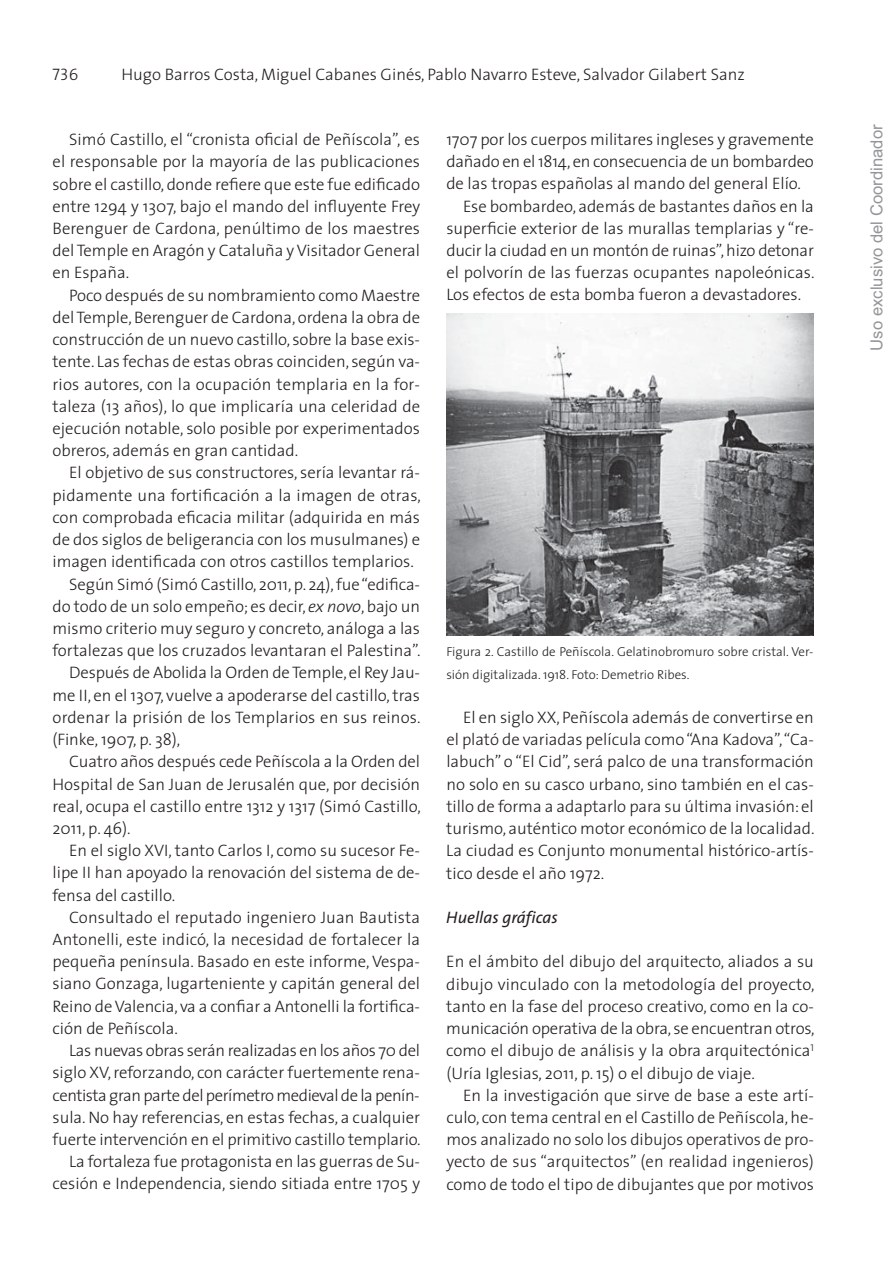
<style>
.page{position:relative;width:893px;height:1263px;background:#fff}
.page>*{position:absolute;margin:0;border:0;box-sizing:border-box;transform-origin:0 0}
.t1{font:300 16.65px/22.2px "The Sans";color:#231f20;text-align:justify}
.t2{font:300 16.65px "The Sans";letter-spacing:-.025em;color:#231f20}
.t3{font:300 16.65px "The Sans";letter-spacing:-.02em;color:#231f20}
.t4{font:16.65px "Arial";color:#939598}
.t5{font:italic 16.65px "The Sans";color:#231f20}
.t6{font:16.65px "The Sans Light Caps";color:#231f20}
.t7{font:300 12.9px/22.2px "The Sans";color:#231f20}
.s1{font-style:italic}
</style>
<div class="page">
<img style="left:446px;top:314px;width:368px;height:321px">
<p class="t6" style="left:53px;top:61px;width:27px">736</p>
<p class="t1" style="left:121px;top:65px;width:625px">Hugo Barros Costa, Miguel Cabanes Ginés, Pablo Navarro Esteve, Salvador Gilabert Sanz</p>
<p class="t1" style="left:53px;top:130px;width:369px;text-indent:17px">Simó Castillo, el “cronista oficial de Peñíscola”, es el responsable por la mayoría de las publicaciones sobre el castillo, donde refiere que este fue edificado entre 1294 y 1307, bajo el mando del influyente Frey Berenguer de Cardona, penúltimo de los maestres del Temple en Aragón y Cataluña y Visitador General en España.</p>
<p class="t1" style="left:53px;top:286px;width:369px;text-indent:17px">Poco después de su nombramiento como Maestre del Temple, Berenguer de Cardona, ordena la obra de construcción de un nuevo castillo, sobre la base exis&shy;tente. Las fechas de estas obras coinciden, según va&shy;rios autores, con la ocupación templaria en la for - taleza (13 años), lo que implicaría una celeridad de ejecución notable, solo posible por experimentados obreros, además en gran cantidad.</p>
<p class="t1" style="left:69px;top:463px;width:352px">El objetivo de sus constructores, sería levantar rá-</p>
<p class="t1" style="left:53px;top:486px;width:370px">pidamente una fortificación a la imagen de otras,</p>
<p class="t1" style="left:53px;top:508px;width:369px">con comprobada eficacia militar (adquirida en más</p>
<p class="t1" style="left:53px;top:530px;width:369px">de dos siglos de beligerancia con los musulmanes) e</p>
<p class="t1" style="left:53px;top:552px;width:363px">imagen identificada con otros castillos templarios.</p>
<p class="t1" style="left:69px;top:575px;width:352px">Según Simó (Simó Castillo, 2011, p. 24), fue “edifica -</p>
<p class="t1" style="left:53px;top:597px;width:369px">do todo de un solo empeño; es decir, <span class="s1">ex novo</span>, bajo un</p>
<p class="t1" style="left:53px;top:619px;width:369px">mismo criterio muy seguro y concreto, análoga a las</p>
<p class="t1" style="left:53px;top:641px;width:370px">fortalezas que los cruzados levantaran el Palestina”.</p>
<p class="t1" style="left:69px;top:663px;width:352px">Después de Abolida la Orden de Temple, el Rey Jau -</p>
<p class="t1" style="left:53px;top:686px;width:369px">me II, en el 1307, vuelve a apoderarse del castillo, tras</p>
<p class="t1" style="left:53px;top:708px;width:370px">ordenar la prisión de los Templarios en sus reinos.</p>
<p class="t1" style="left:53px;top:730px;width:129px">(Finke, 1907, p. 38),</p>
<p class="t1" style="left:69px;top:752px;width:352px">Cuatro años después cede Peñíscola a la Orden del</p>
<p class="t1" style="left:53px;top:775px;width:369px">Hospital de San Juan de Jerusalén que, por decisión</p>
<p class="t1" style="left:53px;top:797px;width:370px">real, ocupa el castillo entre 1312 y 1317 (Simó Castillo,</p>
<p class="t1" style="left:53px;top:819px;width:80px">2011, p. 46).</p>
<p class="t1" style="left:69px;top:841px;width:352px">En el siglo XVI, tanto Carlos I, como su sucesor Fe-</p>
<p class="t1" style="left:53px;top:863px;width:369px">lipe II han apoyado la renovación del sistema de de-</p>
<p class="t1" style="left:53px;top:886px;width:124px">fensa del castillo.</p>
<p class="t1" style="left:69px;top:908px;width:352px">Consultado el reputado ingeniero Juan Bautista</p>
<p class="t1" style="left:53px;top:930px;width:369px">Antonelli, este indicó, la necesidad de fortalecer la</p>
<p class="t1" style="left:52px;top:952px;width:369px">pequeña península. Basado en este informe, Vespa-</p>
<p class="t1" style="left:52px;top:975px;width:369px">siano Gonzaga, lugarteniente y capitán general del</p>
<p class="t1" style="left:52px;top:997px;width:369px">Rei no de Valencia, va a confiar a Antonelli la fortifica -</p>
<p class="t1" style="left:52px;top:1019px;width:127px">ción de Peñíscola.</p>
<p class="t3" style="left:69px;top:1044px;width:352px">Las nuevas obras serán realizadas en los años 70 del</p>
<p class="t1" style="left:52px;top:1063px;width:369px">siglo XV, reforzando, con carácter fuertemente rena-</p>
<p class="t2" style="left:52px;top:1088px;width:369px">centista gran parte del perímetro medieval de la penín -</p>
<p class="t1" style="left:53px;top:1108px;width:369px">sula. No hay referencias, en estas fechas, a cualquier</p>
<p class="t1" style="left:53px;top:1130px;width:370px">fuerte intervención en el primitivo castillo templario.</p>
<p class="t1" style="left:69px;top:1152px;width:352px">La fortaleza fue protagonista en las guerras de Su-</p>
<p class="t1" style="left:53px;top:1174px;width:369px">cesión e Independencia, siendo sitiada entre 1705 y</p>
<p class="t1" style="left:446px;top:130px;width:369px">1707 por los cuerpos militares ingleses y gravemente</p>
<p class="t1" style="left:446px;top:152px;width:369px">dañado en el 1814, en consecuencia de un bombardeo</p>
<p class="t1" style="left:446px;top:174px;width:356px">de las tropas españolas al mando del general Elío.</p>
<p class="t1" style="left:463px;top:197px;width:352px">Ese bombardeo, además de bastantes daños en la</p>
<p class="t1" style="left:446px;top:219px;width:369px">superficie exterior de las murallas templarias y “re-</p>
<p class="t1" style="left:446px;top:241px;width:369px">ducir la ciudad en un montón de ruinas”, hizo detonar</p>
<p class="t1" style="left:446px;top:263px;width:370px">el polvorín de las fuerzas ocupantes napoleónicas.</p>
<p class="t1" style="left:446px;top:285px;width:356px">Los efectos de esta bomba fueron a devastadores.</p>
<p class="t7" style="left:446px;top:642px;width:369px">Figura 2. Castillo de Peñíscola. Gelatinobromuro sobre cristal. Ver&shy;sión digitalizada. 1918. Foto: Demetrio Ribes.</p>
<p class="t1" style="left:446px;top:708px;width:370px;text-indent:17px">El en siglo XX, Peñíscola además de convertirse en el plató de variadas película como “Ana Kadova”, “Ca&shy;labuch” o “El Cid”, será palco de una transformación no solo en su casco urbano, sino también en el cas&shy;tillo de forma a adaptarlo para su última invasión: el turismo, auténtico motor económico de la localidad.<br>La ciudad es Conjunto monumental histórico-artís&shy;tico desde el año 1972.</p>
<p class="t5" style="left:446px;top:911px;width:113px">Huellas gráficas</p>
<p class="t1" style="left:446px;top:952px;width:370px">En el ámbito del dibujo del arquitecto, aliados a su dibujo vinculado con la metodología del proyecto, tanto en la fase del proceso creativo, como en la co&shy;municación operativa de la obra, se encuentran otros, como el dibujo de análisis y la obra arquitectónica<sup>1 </sup>(Uría Iglesias, 2011, p. 15) o el dibujo de viaje.</p>
<p class="t1" style="left:446px;top:1086px;width:369px;text-indent:17px">En la investigación que sirve de base a este artí&shy;culo, con tema central en el Castillo de Peñíscola, he - mos analizado no solo los dibujos operativos de pro - yecto de sus “arquitectos” (en realidad ingenieros) como de todo el tipo de dibujantes que por motivos</p>
<p class="t4" style="left:867px;top:351px;width:228px;rotate:-90deg">Uso exclusivo del Coordinador</p>
</div>
